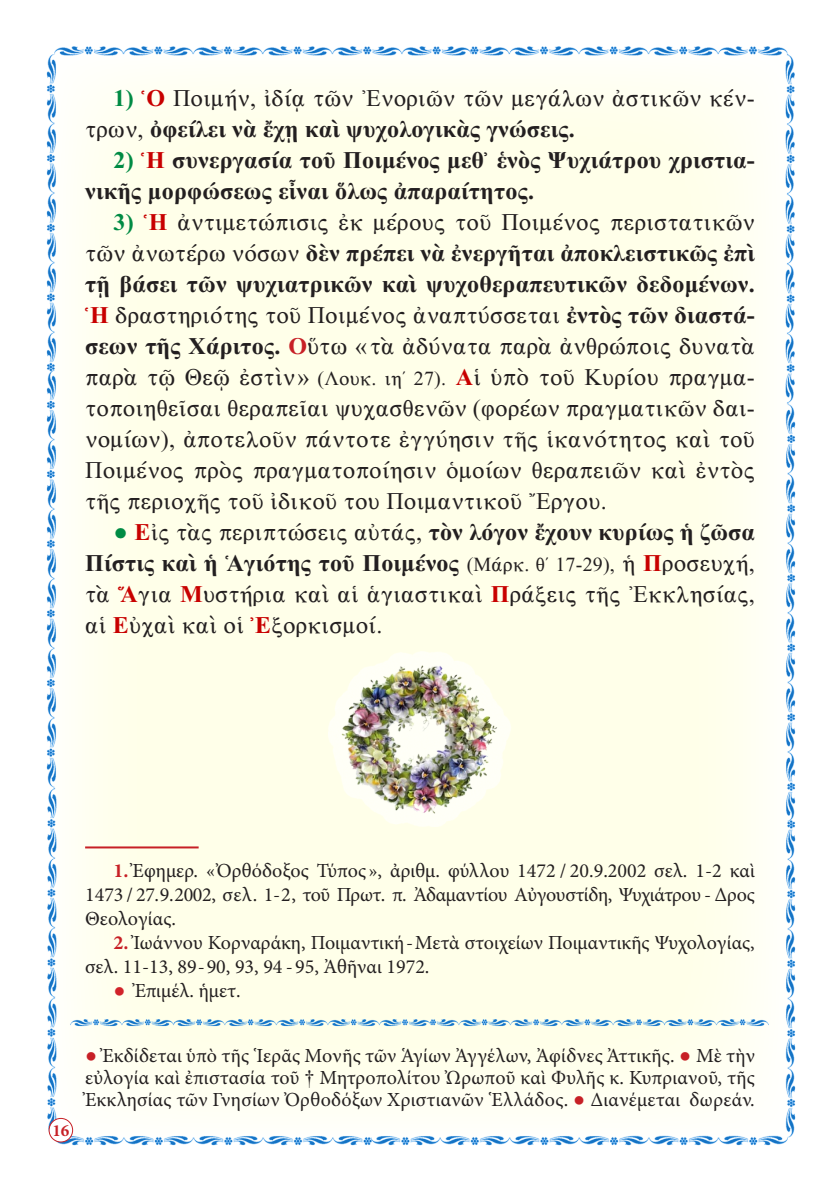
<style>
.page{position:relative;width:840px;height:1191px;background:#fff}
.page>*{position:absolute;margin:0;border:0;box-sizing:border-box;transform-origin:0 0}
.t1{font:24px/31px "CTOS New Times Roman Test 1";letter-spacing:.01em;color:#231f20;text-align:justify}
.t2{font:24px/31px "CTOS New Times Bold Test 1";letter-spacing:.01em;color:#231f20}
.t3{font:20px/24px "Minion Pro";color:#231f20;text-align:justify}
.t4{font:700 17px "Minion Pro";color:#c72026}
.s1{font-family:"CTOS New Times Bold Test 1";color:#008b44}
.s2{font-family:"CTOS New Times Bold Test 1";color:#c80000}
.s3{font-family:"CTOS New Times Bold Test 1"}
.s4{color:#008b44}
.s5{color:#c80000}
.s6{font-family:"CTOS New Times Bold Test 1";color:#c72026}
.s7{font-size:20px}
.s8{color:#008c44}
.s9{font-weight:700;color:#c72026}
.s10{font-family:"CTOS New Times Roman Test 1";color:#d1232a}
.s11{font-family:"CTOS New Times Roman Test 1";color:#c72026}
.s12{font-family:"CTOS New Times Roman Test 1"}
</style>
<div class="page">
<img style="left:46px;top:46px;width:750px;height:1100px">
<div style="left:49px;top:1118px;width:24px;height:24px;background:#fff;border-radius:50%"></div>
<div style="left:49px;top:1118px;width:24px;height:24px;border:1px solid #c72026;border-radius:50%"></div>
<hr style="left:85px;top:846px;width:113px;height:2px;background:#c72026">
<img style="left:69px;top:1015px;width:699px;height:14px">
<div style="left:328px;top:651px;width:182px;height:176px;background:#fff;opacity:.75"></div>
<img style="left:338px;top:653px;width:162px;height:165px">
<p class="t1" style="left:85px;top:82px;width:670px;text-indent:28px"><span class="s1">1)</span> <span class="s2">Ὁ</span> Ποιμήν, ἰδίᾳ τῶν Ἐνοριῶν τῶν μεγάλων ἀστικῶν κέν&shy;τρων, <span class="s3">ὀφείλει νὰ ἔχῃ καὶ ψυχολογικὰς γνώσεις.</span></p>
<p class="t2" style="left:85px;top:144px;width:670px;text-indent:28px"><span class="s4">2)</span> <span class="s5">Ἡ</span> συνεργασία τοῦ Ποιμένος μεθ᾿ ἑνὸς Ψυχιάτρου χριστια&shy;νικῆς μορφώσεως εἶναι ὅλως ἀπαραίτητος.</p>
<p class="t1" style="left:85px;top:206px;width:671px;text-indent:28px"><span class="s1">3)</span> <span class="s2">Ἡ</span> ἀντιμετώπισις ἐκ μέρους τοῦ Ποιμένος περιστατικῶν τῶν ἀνωτέρω νόσων <span class="s3">δὲν πρέπει νὰ ἐνεργῆται ἀποκλειστικῶς ἐπὶ τῇ βάσει τῶν ψυχιατρικῶν καὶ ψυχοθεραπευτικῶν δεδομένων.<br></span><span class="s2">Ἡ</span> δραστηριότης τοῦ Ποιμένος ἀναπτύσσεται <span class="s3">ἐντὸς τῶν διαστά&shy;σεων τῆς Χάριτος.</span> <span class="s6">Ο</span>ὕτω «τὰ ἀδύνατα παρὰ ἀνθρώποις δυνατὰ παρὰ τῷ Θεῷ ἐστὶν» <span class="s7">(Λουκ. ιη´ 27).</span> <span class="s2">Α</span>ἱ ὑπὸ τοῦ Κυρίου πραγμα&shy;τοποιηθεῖσαι θεραπεῖαι ψυχασθενῶν (φορέων πραγματικῶν δαι&shy;νομίων), ἀποτελοῦν πάντοτε ἐγγύησιν τῆς ἱκανότητος καὶ τοῦ Ποιμένος πρὸς πραγματοποίησιν ὁμοίων θεραπειῶν καὶ ἐντὸς τῆς περιοχῆς τοῦ ἰδικοῦ του Ποιμαντικοῦ Ἔργου.</p>
<p class="t1" style="left:85px;top:516px;width:671px;text-indent:28px"><span class="s8">●</span> <span class="s2">Ε</span>ἰς τὰς περιπτώσεις αὐτάς, <span class="s3">τὸν λόγον ἔχουν κυρίως ἡ ζῶσα Πίστις καὶ ἡ Ἁγιότης τοῦ Ποιμένος</span> <span class="s7">(Μάρκ. θ´ 17-29),</span> ἡ <span class="s2">Π</span>ροσευχή, τὰ <span class="s2">Ἅ</span>για <span class="s2">Μ</span>υστήρια καὶ αἱ ἁγιαστικαὶ <span class="s2">Π</span>ράξεις τῆς Ἐκκλησίας, αἱ <span class="s2">Ε</span>ὐχαὶ καὶ οἱ <span class="s2">Ἐ</span>ξορκισμοί.</p>
<p class="t3" style="left:85px;top:858px;width:671px;text-indent:28px"><span class="s9">1.</span> Ἐφημερ. «Ὀρθόδοξος Τύπος », ἀριθμ. φύλλου 1472 / 20.9.2002 σελ. 1-2 καὶ 1473 / 27.9.2002, σελ. 1-2, τοῦ Πρωτ. π. Ἀδαμαντίου Aὐγουστίδη, Ψυχιάτρου - Δρος Θεολογίας.</p>
<p class="t3" style="left:85px;top:930px;width:670px;text-indent:28px"><span class="s9">2.</span> Ἰωάννου Κορναράκη, Ποιμαντική-Μετὰ στοιχείων Ποιμαντικῆς Ψυχολογίας, σελ. 11-13, 89-90, 93, 94 - 95, Ἀθῆναι 1972.</p>
<p class="t3" style="left:113px;top:978px;width:129px"><span class="s10">●</span> Ἐπιμέλ. ἡμετ.</p>
<p class="t4" style="left:52px;top:1118px;width:18px">16</p>
<p class="t3" style="left:85px;top:1044px;width:671px;line-height:22px"><span class="s11">●</span> Ἐκδίδεται ὑπὸ τῆς Ἱερᾶς Μονῆς τῶν Ἁγίων Ἀγγέλων, Ἀφίδνες Ἀττικῆς. <span class="s11">●</span> Μὲ τὴν εὐλογία καὶ ἐπιστασία τοῦ <span class="s12">†</span> Μητροπολίτου Ὠρωποῦ καὶ Φυλῆς κ. Κυπριανοῦ, τῆς Ἐκκλησίας τῶν Γνησίων Ὀρθοδόξων Χριστιανῶν Ἑλλάδος. <span class="s11">●</span> Διανέμεται δωρεάν.</p>
</div>
